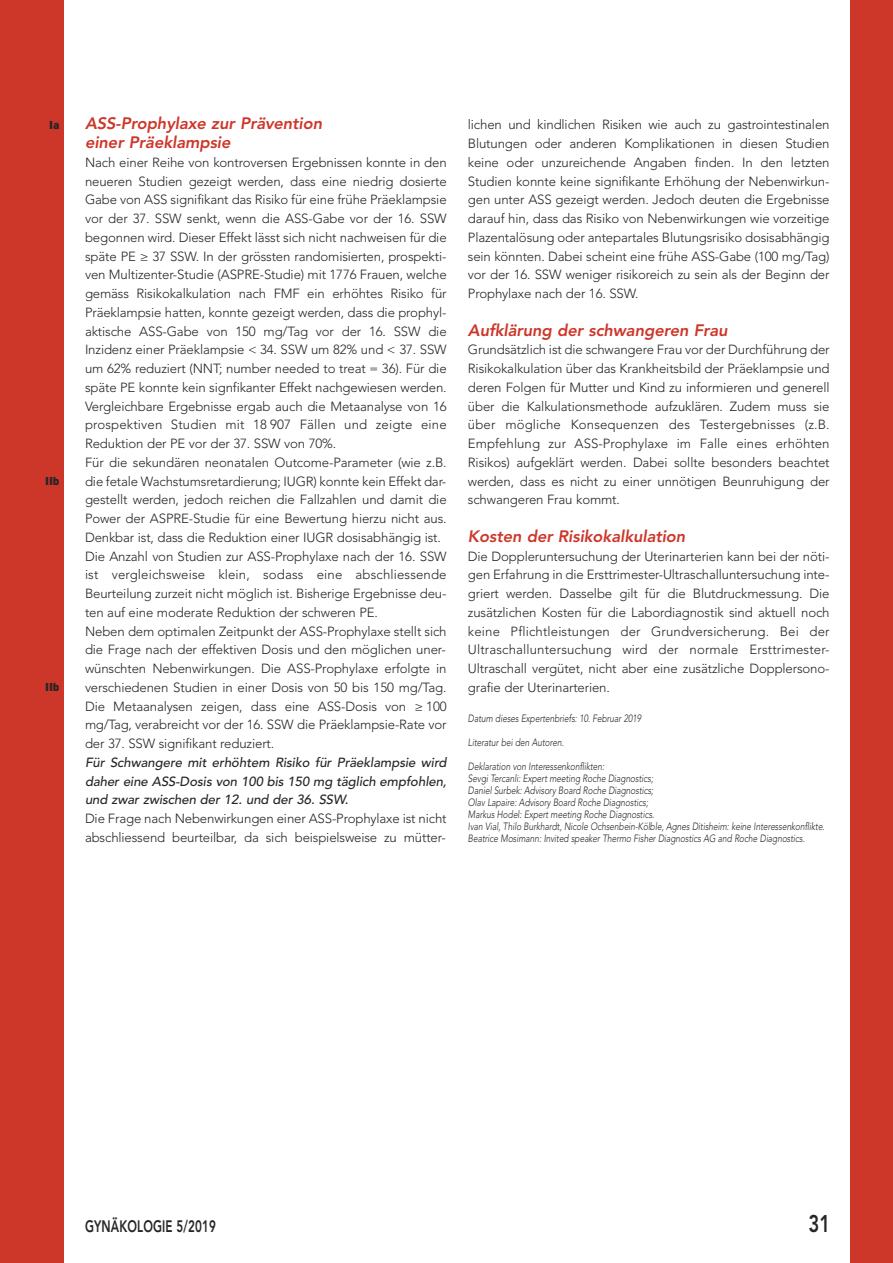
<style>
.page{position:relative;width:893px;height:1263px;background:#fff}
.page>*{position:absolute;margin:0;border:0;box-sizing:border-box;transform-origin:0 0}
.t1{font:800 24px "Avenir";color:#272526;scale:.77 1}
.t2{font:italic 800 16.5px/18.8px "Avenir";letter-spacing:-.005em;color:#cd372a}
.t3{font:800 16.5px "Avenir";letter-spacing:.01em;color:#272526;scale:.7 1}
.t4{font:300 13.2px/18.8px "Avenir";letter-spacing:-.01em;color:#272526;text-align:justify}
.t5{font:italic 500 13.2px/18.8px "Avenir";letter-spacing:-.005em;color:#272526;text-align:justify}
.t6{font:900 11.55px "Interstate";letter-spacing:-.015em;color:#272526}
.t7{font:italic 300 10.5px/12px "Avenir";letter-spacing:-.005em;color:#272526;scale:.8 1}
</style>
<div class="page">
<div style="left:850px;top:0;width:43px;height:1263px;background:#cd372a"></div>
<div style="left:0;top:0;width:64px;height:1263px;background:#cd372a"></div>
<p class="t6" style="left:49px;top:118px;width:12px">Ia</p>
<p class="t6" style="left:45px;top:474px;width:16px">IIb</p>
<p class="t6" style="left:45px;top:680px;width:16px">IIb</p>
<p class="t2" style="left:85px;top:114px;width:239px">ASS-Prophylaxe zur Prävention einer Präeklampsie</p>
<p class="t4" style="left:85px;top:153px;width:363px;text-align:left">Nach einer Reihe von kontroversen Ergebnissen konnte in den neueren Studien gezeigt werden, dass eine niedrig dosierte Gabe von ASS signifikant das Risiko für eine frühe Präeklampsie vor der 37. SSW senkt, wenn die ASS-Gabe vor der 16. SSW begonnen wird. Dieser Effekt lässt sich nicht nachweisen für die späte PE ≥ 37 SSW. In der grössten randomisierten, prospekti&shy;ven Multizenter-Studie (ASPRE-Studie) mit 1776 Frauen, welche gemäss Risikokalkulation nach FMF ein erhöhtes Risiko für Präeklampsie hatten, konnte gezeigt werden, dass die prophyl&shy;aktische ASS-Gabe von 150 mg/Tag vor der 16. SSW die Inzidenz einer Präeklampsie &lt; 34. SSW um 82% und &lt; 37. SSW um 62% reduziert (NNT; number needed to treat = 36). Für die späte PE konnte kein signfikanter Effekt nachgewiesen werden.<br>Vergleichbare Ergebnisse ergab auch die Metaanalyse von 16 prospektiven Studien mit 18 907 Fällen und zeigte eine Reduktion der PE vor der 37. SSW von 70%.<br>Für die sekundären neonatalen Outcome-Parameter (wie z.B. die fetale Wachstumsretardierung; IUGR) konnte kein Effekt dar&shy;gestellt werden, jedoch reichen die Fallzahlen und damit die Power der ASPRE-Studie für eine Bewertung hierzu nicht aus.<br>Denkbar ist, dass die Reduktion einer IUGR dosisabhängig ist.<br>Die Anzahl von Studien zur ASS-Prophylaxe nach der 16. SSW ist vergleichsweise klein, sodass eine abschliessende Beurteilung zurzeit nicht möglich ist. Bisherige Ergebnisse deu&shy;ten auf eine moderate Reduktion der schweren PE.<br>Neben dem optimalen Zeitpunkt der ASS-Prophylaxe stellt sich die Frage nach der effektiven Dosis und den möglichen uner&shy;wünschten Nebenwirkungen. Die ASS-Prophylaxe erfolgte in verschiedenen Studien in einer Dosis von 50 bis 150 mg/Tag.<br>Die Metaanalysen zeigen, dass eine ASS-Dosis von ≥ 100 mg/Tag, verabreicht vor der 16. SSW die Präeklampsie-Rate vor der 37. SSW signifikant reduziert.</p>
<p class="t5" style="left:85px;top:753px;width:363px">Für Schwangere mit erhöhtem Risiko für Präeklampsie wird daher eine ASS-Dosis von 100 bis 150 mg täglich empfohlen, und zwar zwischen der 12. und der 36. SSW.</p>
<p class="t4" style="left:85px;top:809px;width:363px">Die Frage nach Nebenwirkungen einer ASS-Prophylaxe ist nicht abschliessend beurteilbar, da sich beispielsweise zu mütter-</p>
<p class="t4" style="left:468px;top:115px;width:363px">lichen und kindlichen Risiken wie auch zu gastrointestinalen Blutungen oder anderen Komplikationen in diesen Studien keine oder unzureichende Angaben finden. In den letzten Studien konnte keine signifikante Erhöhung der Nebenwirkun&shy;gen unter ASS gezeigt werden. Jedoch deuten die Ergebnisse darauf hin, dass das Risiko von Nebenwirkungen wie vorzeitige Plazentalösung oder antepartales Blutungsrisiko dosisabhängig sein könnten. Dabei scheint eine frühe ASS-Gabe (100 mg/Tag) vor der 16. SSW weniger risikoreich zu sein als der Beginn der Prophylaxe nach der 16. SSW.</p>
<p class="t2" style="left:468px;top:321px;width:261px">Aufklärung der schwangeren Frau</p>
<p class="t4" style="left:468px;top:340px;width:363px">Grundsätzlich ist die schwangere Frau vor der Durchführung der Risikokalkulation über das Krankheitsbild der Präeklampsie und deren Folgen für Mutter und Kind zu informieren und generell über die Kalkulationsmethode aufzuklären. Zudem muss sie über mögliche Konsequenzen des Testergebnisses (z.B.<br>Empfehlung zur ASS-Prophylaxe im Falle eines erhöhten Risikos) aufgeklärt werden. Dabei sollte besonders beachtet werden, dass es nicht zu einer unnötigen Beunruhigung der schwangeren Frau kommt.</p>
<p class="t2" style="left:468px;top:527px;width:219px">Kosten der Risikokalkulation</p>
<p class="t4" style="left:468px;top:547px;width:363px">Die Doppleruntersuchung der Uterinarterien kann bei der nöti&shy;gen Erfahrung in die Ersttrimester-Ultraschalluntersuchung inte&shy;griert werden. Dasselbe gilt für die Blutdruckmessung. Die zusätzlichen Kosten für die Labordiagnostik sind aktuell noch keine Pflichtleistungen der Grundversicherung. Bei der Ultraschalluntersuchung wird der normale Ersttrimester-Ultraschall vergütet, nicht aber eine zusätzliche Dopplersono&shy;grafie der Uterinarterien.</p>
<p class="t7" style="left:468px;top:712px;width:218px">Datum dieses Expertenbriefs: 10. Februar 2019</p>
<p class="t7" style="left:468px;top:736px;width:121px">Literatur bei den Autoren.</p>
<p class="t7" style="left:468px;top:760px;width:448px">Deklaration von Interessenkonflikten:<br>Sevgi Tercanli: Expert meeting Roche Diagnostics;<br>Daniel Surbek: Advisory Board Roche Diagnostics;<br>Olav Lapaire: Advisory Board Roche Diagnostics;<br>Markus Hodel: Expert meeting Roche Diagnostics.<br>Ivan Vial, Thilo Burkhardt, Nicole Ochsenbein-Kölble, Agnes Ditisheim: keine Interessenkonflikte.<br>Beatrice Mosimann: Invited speaker Thermo Fisher Diagnostics AG and Roche Diagnostics.</p>
<p class="t3" style="left:85px;top:1213px;width:189px">GYNÄKOLOGIE 5/2019</p>
<h1 class="t1" style="left:808px;top:1205px;width:30px">31</h1>
</div>
